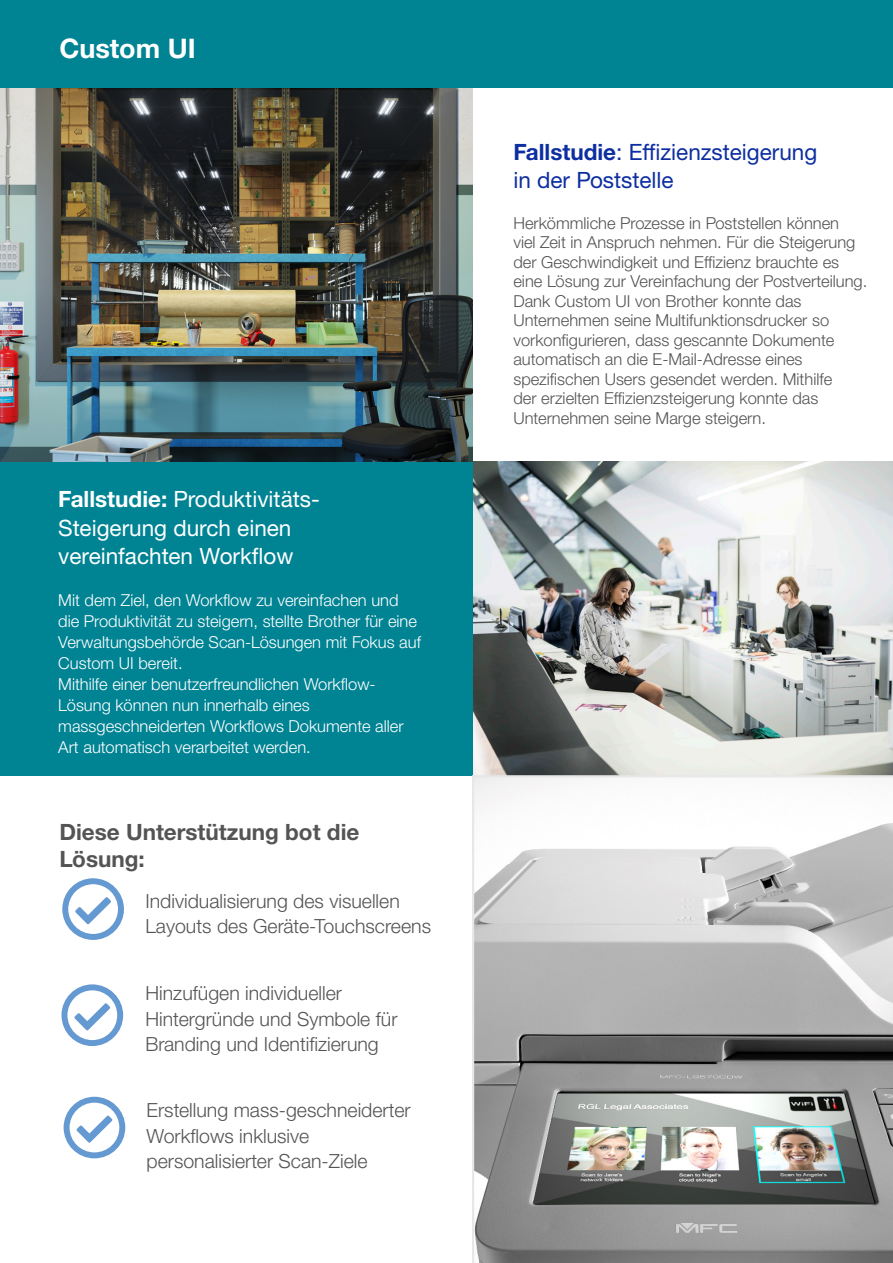
<style>
.page{position:relative;width:893px;height:1263px;background:#fff}
.page>*{position:absolute;margin:0;border:0;box-sizing:border-box;transform-origin:0 0}
.t1{font:700 27px "Helvetica Neue LTW1 G";color:#fff}
.t2{font:22.5px/28.5px "Helvetica Neue LTW1 G";color:#fff}
.t3{font:22.5px/28.5px "Helvetica Neue LTW1 G";color:#0d2ea0}
.t4{font:700 22.5px/27px "Helvetica Neue LTW1 G";color:#545454}
.t5{font:300 19.5px/25.5px "Helvetica Neue LTW1 G";color:#545454}
.t6{font:300 16.5px/19.5px "Helvetica Neue LTW1 G";color:#545454}
.t7{font:300 16.5px/21px "Helvetica Neue LTW1 G";color:#fff}
.s1{font-weight:700}
</style>
<div class="page">
<img style="left:0;top:88px;width:472px;height:374px">
<div style="left:0;top:0;width:892px;height:88px;background:#008393"></div>
<div style="left:0;top:462px;width:492px;height:313px;background:#008393"></div>
<img style="left:473px;top:462px;width:419px;height:313px">
<svg style="left:472px;top:775px;width:420px;height:488px"></svg>
<svg style="left:62px;top:878px;width:62px;height:62px"></svg>
<svg style="left:61px;top:984px;width:62px;height:62px"></svg>
<svg style="left:64px;top:1097px;width:61px;height:61px"></svg>
<p class="t1" style="left:59px;top:31px;width:138px">Custom UI</p>
<p class="t2" style="left:58px;top:485px;width:263px"><span class="s1">Fallstudie:</span> Produktivitäts-<br>Steigerung durch einen vereinfachten Workflow</p>
<p class="t7" style="left:58px;top:590px;width:364px">Mit dem Ziel, den Workflow zu vereinfachen und die Produktivität zu steigern, stellte Brother für eine Verwaltungsbehörde Scan-Lösungen mit Fokus auf Custom UI bereit.</p>
<p class="t7" style="left:58px;top:674px;width:347px">Mithilfe einer benutzerfreundlichen Workflow-Lösung können nun innerhalb eines massgeschneiderten Workflows Dokumente aller Art automatisch verarbeitet werden.</p>
<p class="t4" style="left:59px;top:819px;width:301px">Diese Unterstützung bot die<br>Lösung:</p>
<p class="t5" style="left:145px;top:888px;width:287px">Individualisierung des visuellen<br>Layouts des Geräte-Touchscreens</p>
<p class="t5" style="left:145px;top:981px;width:253px">Hinzufügen individueller<br>Hintergründe und Symbole für<br>Branding und Identifizierung</p>
<p class="t5" style="left:146px;top:1098px;width:265px">Erstellung mass-geschneiderter<br>Workflows inklusive personalisierter Scan-Ziele</p>
<p class="t3" style="left:513px;top:137px;width:305px"><span class="s1">Fallstudie</span>: Effizienzsteigerung in der Poststelle</p>
<p class="t6" style="left:513px;top:213px;width:355px">Herkömmliche Prozesse in Poststellen können<br>viel Zeit in Anspruch nehmen. Für die Steigerung der Geschwindigkeit und Effizienz brauchte es eine Lösung zur Vereinfachung der Postverteilung.<br>Dank Custom UI von Brother konnte das Unternehmen seine Multifunktionsdrucker so vorkonfigurieren, dass gescannte Dokumente automatisch an die E-Mail-Adresse eines spezifischen Users gesendet werden. Mithilfe<br>der erzielten Effizienzsteigerung konnte das Unternehmen seine Marge steigern.</p>
</div>
